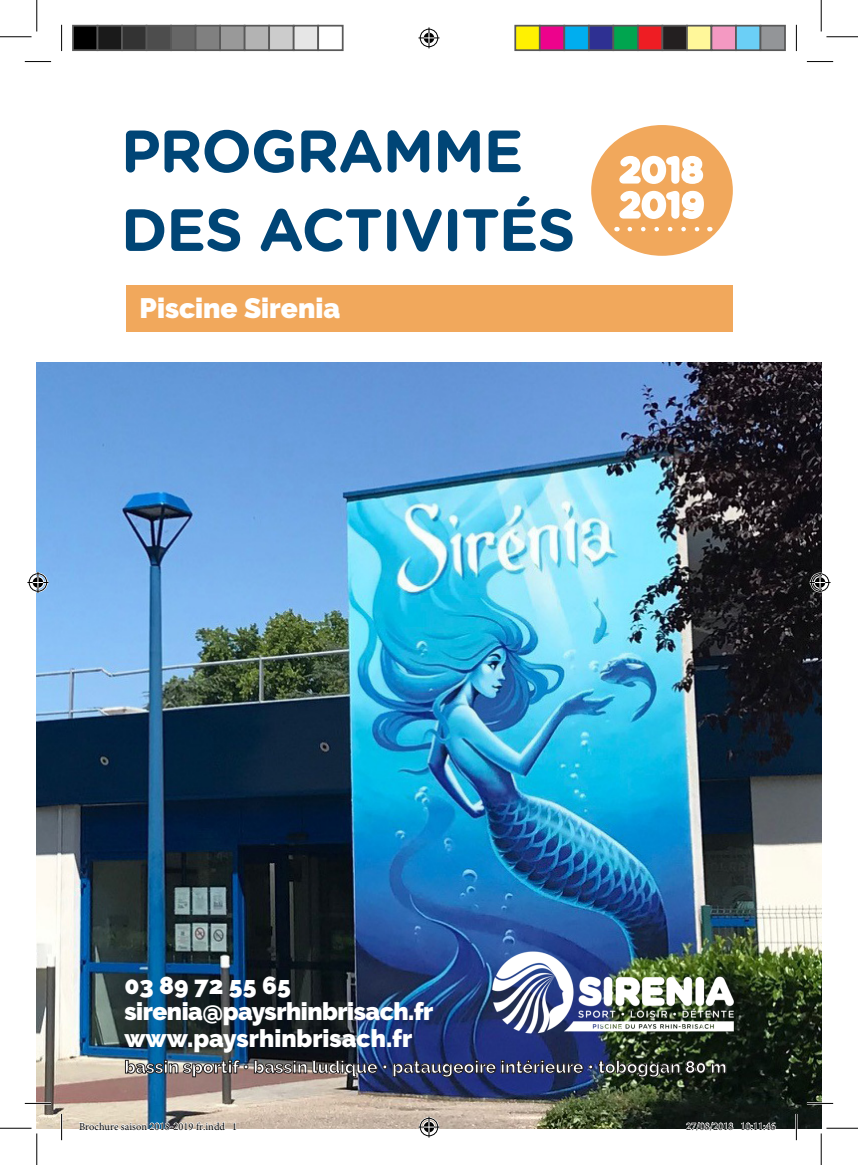
<style>
.page{position:relative;width:858px;height:1165px;background:#fff}
.page>*{position:absolute;margin:0;border:0;box-sizing:border-box;transform-origin:0 0}
.t1{font:700 59.5px "Gotham Rounded";letter-spacing:-.02em;color:#004576}
.t2{font:700 35px/35px "Gotham Rounded";color:#fff}
.t3{font:900 28px "Raleway";color:#fff}
.t4{font:900 24.5px "Raleway";letter-spacing:-.02em;color:#fff}
.t5{font:900 24.5px "Raleway";color:#fff}
.t6{font:800 17.5px "Raleway";color:#fff}
.t7{font:10.5px "Minion Pro";color:#000}
</style>
<div class="page">
<img style="left:37px;top:362px;width:784px;height:766px">
<div style="left:591px;top:125px;width:141px;height:131px;background:#f1a85c;border-radius:50%"></div>
<svg style="left:619px;top:155px;width:85px;height:64px"></svg>
<div style="left:125px;top:285px;width:607px;height:46px;background:#f1a85c"></div>
<svg style="left:629px;top:227px;width:71px;height:4px"></svg>
<img style="left:468px;top:939px;width:289px;height:116px">
<img style="left:125px;top:1060px;width:123px;height:17px">
<img style="left:254px;top:1060px;width:472px;height:17px">
<hr style="left:25px;top:1102px;width:26px;height:2px;background:#fff">
<hr style="left:806px;top:1102px;width:26px;height:2px;background:#fff">
<hr style="left:60px;top:1114px;width:3px;height:26px;background:#fff">
<hr style="left:795px;top:1114px;width:2px;height:26px;background:#fff">
<svg style="left:25px;top:61px;width:26px;height:1px"></svg>
<svg style="left:806px;top:61px;width:26px;height:1px"></svg>
<svg style="left:25px;top:1103px;width:26px;height:1px"></svg>
<svg style="left:806px;top:1103px;width:26px;height:1px"></svg>
<svg style="left:61px;top:25px;width:1px;height:26px"></svg>
<svg style="left:61px;top:1114px;width:1px;height:26px"></svg>
<svg style="left:795px;top:25px;width:1px;height:26px"></svg>
<svg style="left:795px;top:1114px;width:1px;height:26px"></svg>
<hr style="left:0;top:36px;width:32px;height:1px;background:#000">
<hr style="left:826px;top:36px;width:31px;height:1px;background:#000">
<hr style="left:0;top:1128px;width:32px;height:1px;background:#000">
<hr style="left:826px;top:1128px;width:31px;height:1px;background:#000">
<hr style="left:36px;top:0;width:1px;height:32px;background:#000">
<hr style="left:36px;top:1133px;width:1px;height:32px;background:#000">
<hr style="left:820px;top:0;width:1px;height:32px;background:#000">
<hr style="left:820px;top:1133px;width:1px;height:32px;background:#000">
<svg style="left:418px;top:27px;width:21px;height:21px"></svg>
<svg style="left:418px;top:1116px;width:21px;height:21px"></svg>
<svg style="left:27px;top:572px;width:21px;height:21px"></svg>
<svg style="left:809px;top:572px;width:21px;height:21px"></svg>
<div style="left:73px;top:26px;width:24px;height:24px;background:#000"></div>
<div style="left:72px;top:25px;width:26px;height:26px;border:2px solid #595959"></div>
<div style="left:97px;top:26px;width:25px;height:24px;background:#1a1a1a"></div>
<div style="left:97px;top:25px;width:26px;height:26px;border:2px solid #595959"></div>
<div style="left:122px;top:26px;width:24px;height:24px;background:#333"></div>
<div style="left:121px;top:25px;width:26px;height:26px;border:2px solid #595959"></div>
<div style="left:146px;top:26px;width:25px;height:24px;background:#4d4d4d"></div>
<div style="left:146px;top:25px;width:26px;height:26px;border:2px solid #595959"></div>
<div style="left:171px;top:26px;width:24px;height:24px;background:#666"></div>
<div style="left:170px;top:25px;width:26px;height:26px;border:2px solid #595959"></div>
<div style="left:195px;top:26px;width:25px;height:24px;background:#808080"></div>
<div style="left:195px;top:25px;width:26px;height:26px;border:2px solid #595959"></div>
<div style="left:220px;top:26px;width:24px;height:24px;background:#999"></div>
<div style="left:219px;top:25px;width:26px;height:26px;border:2px solid #595959"></div>
<div style="left:244px;top:26px;width:25px;height:24px;background:#b3b3b3"></div>
<div style="left:244px;top:25px;width:26px;height:26px;border:2px solid #595959"></div>
<div style="left:269px;top:26px;width:24px;height:24px;background:#ccc"></div>
<div style="left:268px;top:25px;width:26px;height:26px;border:2px solid #595959"></div>
<div style="left:293px;top:26px;width:25px;height:24px;background:#e6e6e6"></div>
<div style="left:293px;top:25px;width:26px;height:26px;border:2px solid #595959"></div>
<div style="left:317px;top:25px;width:26px;height:26px;border:2px solid #595959"></div>
<div style="left:515px;top:26px;width:24px;height:24px;background:#fff101"></div>
<div style="left:514px;top:25px;width:26px;height:26px;border:2px solid #595959"></div>
<div style="left:539px;top:26px;width:25px;height:24px;background:#ed028c"></div>
<div style="left:538px;top:25px;width:27px;height:26px;border:2px solid #595959"></div>
<div style="left:564px;top:26px;width:24px;height:24px;background:#00aeef"></div>
<div style="left:563px;top:25px;width:26px;height:26px;border:2px solid #595959"></div>
<div style="left:588px;top:26px;width:25px;height:24px;background:#2e3092"></div>
<div style="left:587px;top:25px;width:27px;height:26px;border:2px solid #595959"></div>
<div style="left:613px;top:26px;width:24px;height:24px;background:#00a54f"></div>
<div style="left:612px;top:25px;width:26px;height:26px;border:2px solid #595959"></div>
<div style="left:637px;top:26px;width:25px;height:24px;background:#ee1d23"></div>
<div style="left:636px;top:25px;width:27px;height:26px;border:2px solid #595959"></div>
<div style="left:662px;top:26px;width:24px;height:24px;background:#231f20"></div>
<div style="left:661px;top:25px;width:26px;height:26px;border:2px solid #595959"></div>
<div style="left:686px;top:26px;width:25px;height:24px;background:#fff79a"></div>
<div style="left:685px;top:25px;width:27px;height:26px;border:2px solid #595959"></div>
<div style="left:711px;top:26px;width:24px;height:24px;background:#f499c2"></div>
<div style="left:710px;top:25px;width:26px;height:26px;border:2px solid #595959"></div>
<div style="left:735px;top:26px;width:25px;height:24px;background:#6bcff6"></div>
<div style="left:734px;top:25px;width:27px;height:26px;border:2px solid #595959"></div>
<div style="left:760px;top:26px;width:24px;height:24px;background:#939598"></div>
<div style="left:759px;top:25px;width:26px;height:26px;border:2px solid #595959"></div>
<svg style="left:79px;top:1121px;width:147px;height:8px"></svg>
<svg style="left:233px;top:1122px;width:4px;height:7px"></svg>
<svg style="left:685px;top:1122px;width:48px;height:7px"></svg>
<svg style="left:740px;top:1122px;width:35px;height:7px"></svg>
<p class="t1" style="left:121px;top:107px;width:404px">PROGRAMME</p>
<p class="t1" style="left:121px;top:186px;width:456px">DES ACTIVITÉS</p>
<p class="t3" style="left:139px;top:291px;width:202px">Piscine Sirenia</p>
<p class="t2" style="left:619px;top:151px;width:87px">2018<br>2019</p>
<p class="t4" style="left:124px;top:971px;width:168px">03 89 72 55 65</p>
<p class="t4" style="left:124px;top:997px;width:310px">sirenia@paysrhinbrisach.fr</p>
<p class="t5" style="left:124px;top:1024px;width:289px">www.paysrhinbrisach.fr</p>
<p class="t6" style="left:124px;top:1057px;width:603px">bassin sportif • bassin ludique • pataugeoire intérieure • toboggan 80 m</p>
<p class="t7" style="left:79px;top:1119px;width:160px">Brochure saison 2018-2019 fr.indd 1</p>
<p class="t7" style="left:685px;top:1119px;width:91px">27/08/2018 10:11:46</p>
</div>
